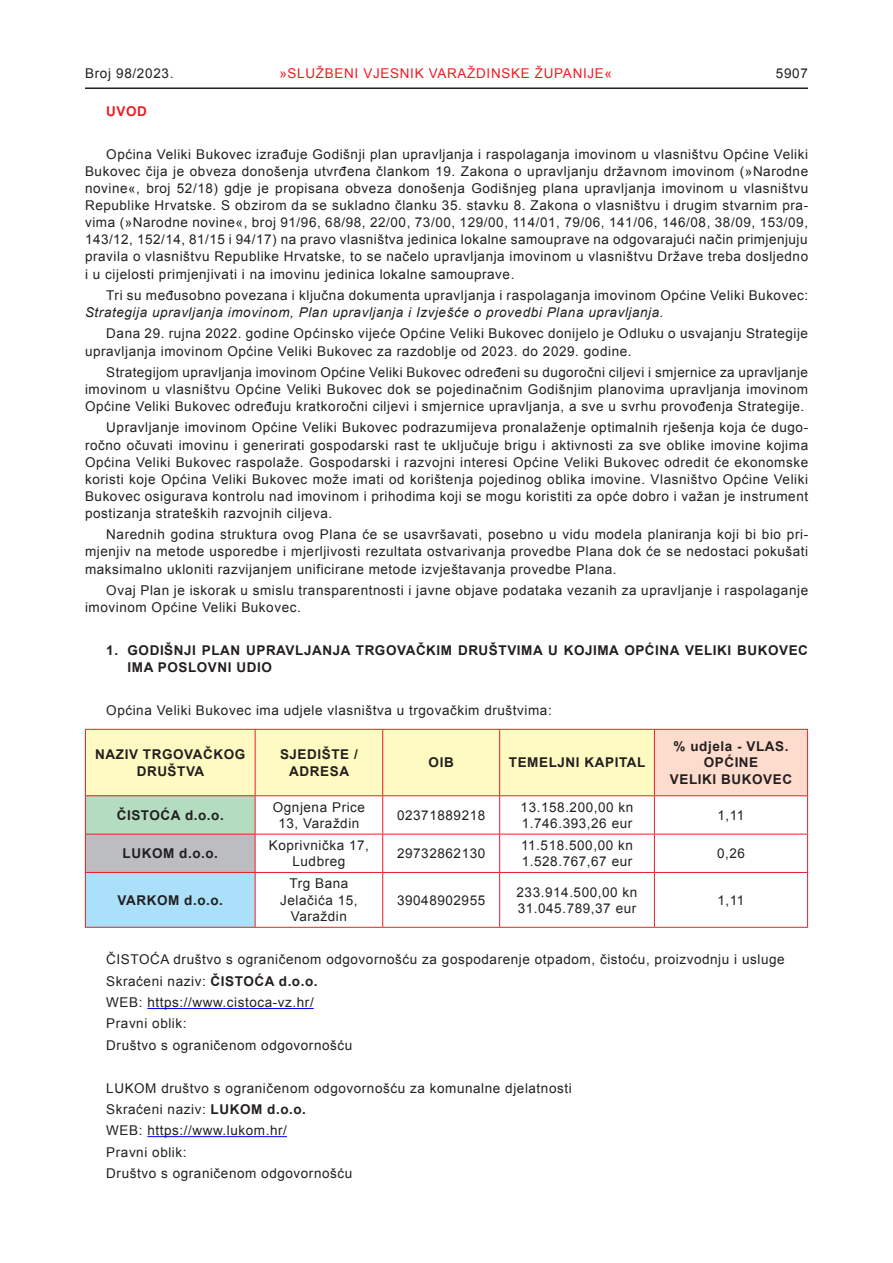
<style>
.page{position:relative;width:893px;height:1263px;background:#fff}
.page>*{position:absolute;margin:0;border:0;box-sizing:border-box;transform-origin:0 0}
.t1{font:13.5px/17.1px "Arial";letter-spacing:.04em;color:#231f20}
.t2{font:700 13.5px/16.5px "Arial";letter-spacing:.04em;color:#231f20;text-align:center}
.t3{font:italic 13.5px "Arial";letter-spacing:.04em;color:#231f20}
.t4{font:13.5px "Arial";letter-spacing:.05em;color:#ee1d23}
.t5{font:700 13.5px "Arial";color:#ee1d23}
.s1{font-weight:700}
</style>
<div class="page">
<hr style="left:85px;top:87px;width:723px;height:2px;background:#231f20">
<hr style="left:147px;top:1008px;width:167px;height:1px;background:#00f">
<hr style="left:147px;top:1136px;width:140px;height:1px;background:#00f">
<div style="left:86px;top:730px;width:568px;height:65px;background:#fffac1"></div>
<div style="left:654px;top:729px;width:154px;height:67px;background:#fddcce"></div>
<div style="left:85px;top:796px;width:170px;height:38px;background:#b3dcc0"></div>
<div style="left:85px;top:834px;width:170px;height:38px;background:#bcbdc0"></div>
<div style="left:85px;top:872px;width:170px;height:55px;background:#aae0f9"></div>
<hr style="left:85px;top:729px;width:170px;height:1px;background:#ee1d23">
<hr style="left:85px;top:730px;width:1px;height:65px;background:#ee1d23">
<hr style="left:255px;top:729px;width:128px;height:1px;background:#ee1d23">
<hr style="left:255px;top:730px;width:1px;height:65px;background:#ee1d23">
<hr style="left:383px;top:729px;width:117px;height:1px;background:#ee1d23">
<hr style="left:382px;top:730px;width:1px;height:65px;background:#ee1d23">
<hr style="left:500px;top:729px;width:154px;height:1px;background:#ee1d23">
<hr style="left:499px;top:730px;width:1px;height:65px;background:#ee1d23">
<hr style="left:654px;top:729px;width:154px;height:1px;background:#ee1d23">
<hr style="left:654px;top:730px;width:1px;height:65px;background:#ee1d23">
<hr style="left:807px;top:730px;width:1px;height:65px;background:#ee1d23">
<hr style="left:85px;top:795px;width:170px;height:1px;background:#ee1d23">
<hr style="left:85px;top:796px;width:1px;height:38px;background:#ee1d23">
<hr style="left:255px;top:795px;width:128px;height:1px;background:#ee1d23">
<hr style="left:255px;top:796px;width:1px;height:38px;background:#ee1d23">
<hr style="left:383px;top:795px;width:117px;height:1px;background:#ee1d23">
<hr style="left:382px;top:796px;width:1px;height:38px;background:#ee1d23">
<hr style="left:500px;top:795px;width:154px;height:1px;background:#ee1d23">
<hr style="left:499px;top:796px;width:1px;height:38px;background:#ee1d23">
<hr style="left:654px;top:795px;width:154px;height:1px;background:#ee1d23">
<hr style="left:654px;top:796px;width:1px;height:38px;background:#ee1d23">
<hr style="left:807px;top:796px;width:1px;height:38px;background:#ee1d23">
<hr style="left:85px;top:834px;width:170px;height:1px;background:#ee1d23">
<hr style="left:85px;top:834px;width:1px;height:38px;background:#ee1d23">
<hr style="left:255px;top:834px;width:128px;height:1px;background:#ee1d23">
<hr style="left:255px;top:834px;width:1px;height:38px;background:#ee1d23">
<hr style="left:383px;top:834px;width:117px;height:1px;background:#ee1d23">
<hr style="left:382px;top:834px;width:1px;height:38px;background:#ee1d23">
<hr style="left:500px;top:834px;width:154px;height:1px;background:#ee1d23">
<hr style="left:499px;top:834px;width:1px;height:38px;background:#ee1d23">
<hr style="left:654px;top:834px;width:154px;height:1px;background:#ee1d23">
<hr style="left:654px;top:834px;width:1px;height:38px;background:#ee1d23">
<hr style="left:807px;top:834px;width:1px;height:38px;background:#ee1d23">
<hr style="left:85px;top:872px;width:170px;height:1px;background:#ee1d23">
<hr style="left:85px;top:873px;width:1px;height:54px;background:#ee1d23">
<hr style="left:255px;top:872px;width:128px;height:1px;background:#ee1d23">
<hr style="left:255px;top:873px;width:1px;height:54px;background:#ee1d23">
<hr style="left:383px;top:872px;width:117px;height:1px;background:#ee1d23">
<hr style="left:382px;top:873px;width:1px;height:54px;background:#ee1d23">
<hr style="left:500px;top:872px;width:154px;height:1px;background:#ee1d23">
<hr style="left:499px;top:873px;width:1px;height:54px;background:#ee1d23">
<hr style="left:654px;top:872px;width:154px;height:1px;background:#ee1d23">
<hr style="left:654px;top:873px;width:1px;height:54px;background:#ee1d23">
<hr style="left:807px;top:873px;width:1px;height:54px;background:#ee1d23">
<hr style="left:85px;top:927px;width:170px;height:1px;background:#ee1d23">
<hr style="left:255px;top:927px;width:128px;height:1px;background:#ee1d23">
<hr style="left:383px;top:927px;width:117px;height:1px;background:#ee1d23">
<hr style="left:500px;top:927px;width:154px;height:1px;background:#ee1d23">
<hr style="left:654px;top:927px;width:154px;height:1px;background:#ee1d23">
<p class="t1" style="left:85px;top:65px;width:90px">Broj 98/2023.</p>
<p class="t4" style="left:279px;top:64px;width:334px">»SLUŽBENI VJESNIK VARAŽDINSKE ŽUPANIJE«</p>
<p class="t1" style="left:776px;top:65px;width:34px">5907</p>
<p class="t5" style="left:106px;top:102px;width:42px">UVOD</p>
<p class="t1" style="left:85px;top:146px;width:725px;text-align:justify;text-indent:21px">Općina Veliki Bukovec izrađuje Godišnji plan upravljanja i raspolaganja imovinom u vlasništvu Općine Veliki Bukovec čija je obveza donošenja utvrđena člankom 19. Zakona o upravljanju državnom imovinom (»Narodne novine«, broj 52/18) gdje je propisana obveza donošenja Godišnjeg plana upravljanja imovinom u vlasništvu Republike Hrvatske. S obzirom da se sukladno članku 35. stavku 8. Zakona o vlasništvu i drugim stvarnim pra&shy;vima (»Narodne novine«, broj 91/96, 68/98, 22/00, 73/00, 129/00, 114/01, 79/06, 141/06, 146/08, 38/09, 153/09, 143/12, 152/14, 81/15 i 94/17) na pravo vlasništva jedinica lokalne samouprave na odgovarajući način primjenjuju pravila o vlasništvu Republike Hrvatske, to se načelo upravljanja imovinom u vlasništvu Države treba dosljedno i u cijelosti primjenjivati i na imovinu jedinica lokalne samouprave.</p>
<p class="t1" style="left:106px;top:287px;width:703px">Tri su međusobno povezana i ključna dokumenta upravljanja i raspolaganja imovinom Općine Veliki Bukovec:</p>
<p class="t3" style="left:85px;top:304px;width:580px">Strategija upravljanja imovinom, Plan upravljanja i Izvješće o provedbi Plana upravljanja.</p>
<p class="t1" style="left:85px;top:325px;width:725px;text-indent:21px">Dana 29. rujna 2022. godine Općinsko vijeće Općine Veliki Bukovec donijelo je Odluku o usvajanju Strategije upravljanja imovinom Općine Veliki Bukovec za razdoblje od 2023. do 2029. godine.</p>
<p class="t1" style="left:85px;top:364px;width:725px;text-align:justify;text-indent:21px">Strategijom upravljanja imovinom Općine Veliki Bukovec određeni su dugoročni ciljevi i smjernice za upravljanje imovinom u vlasništvu Općine Veliki Bukovec dok se pojedinačnim Godišnjim planovima upravljanja imovinom Općine Veliki Bukovec određuju kratkoročni ciljevi i smjernice upravljanja, a sve u svrhu provođenja Strategije.</p>
<p class="t1" style="left:85px;top:419px;width:725px;text-align:justify;text-indent:21px">Upravljanje imovinom Općine Veliki Bukovec podrazumijeva pronalaženje optimalnih rješenja koja će dugo&shy;ročno očuvati imovinu i generirati gospodarski rast te uključuje brigu i aktivnosti za sve oblike imovine kojima Općina Veliki Bukovec raspolaže. Gospodarski i razvojni interesi Općine Veliki Bukovec odredit će ekonomske koristi koje Općina Veliki Bukovec može imati od korištenja pojedinog oblika imovine. Vlasništvo Općine Veliki Bukovec osigurava kontrolu nad imovinom i prihodima koji se mogu koristiti za opće dobro i važan je instrument postizanja strateških razvojnih ciljeva.</p>
<p class="t1" style="left:85px;top:526px;width:725px;text-align:justify;text-indent:21px">Narednih godina struktura ovog Plana će se usavršavati, posebno u vidu modela planiranja koji bi bio pri&shy;mjenjiv na metode usporedbe i mjerljivosti rezultata ostvarivanja provedbe Plana dok će se nedostaci pokušati maksimalno ukloniti razvijanjem unificirane metode izvještavanja provedbe Plana.</p>
<p class="t1" style="left:85px;top:582px;width:725px;text-indent:21px">Ovaj Plan je iskorak u smislu transparentnosti i javne objave podataka vezanih za upravljanje i raspolaganje imovinom Općine Veliki Bukovec.</p>
<p class="t2" style="left:128px;top:642px;width:682px;line-height:17.1px;text-align:left;text-indent:-21px">1. GODIŠNJI PLAN UPRAVLJANJA TRGOVAČKIM DRUŠTVIMA U KOJIMA OPĆINA VELIKI BUKOVEC<br>IMA POSLOVNI UDIO</p>
<p class="t1" style="left:106px;top:701px;width:447px">Općina Veliki Bukovec ima udjele vlasništva u trgovačkim društvima:</p>
<p class="t2" style="left:95px;top:747px;width:151px">NAZIV TRGOVAČKOG<br>DRUŠTVA</p>
<p class="t2" style="left:280px;top:747px;width:79px">SJEDIŠTE /<br>ADRESA</p>
<p class="t2" style="left:429px;top:755px;width:27px">OIB</p>
<p class="t2" style="left:509px;top:755px;width:138px">TEMELJNI KAPITAL</p>
<p class="t2" style="left:670px;top:738px;width:124px">% udjela - VLAS.<br>OPĆINE<br>VELIKI BUKOVEC</p>
<p class="t2" style="left:117px;top:807px;width:109px">ČISTOĆA d.o.o.</p>
<p class="t1" style="left:273px;top:799px;width:94px;line-height:16.5px;text-align:center">Ognjena Price<br>13, Varaždin</p>
<p class="t1" style="left:397px;top:807px;width:90px">02371889218</p>
<p class="t1" style="left:521px;top:799px;width:114px;line-height:16.5px">13.158.200,00 kn<br>1.746.393,26 eur</p>
<p class="t1" style="left:717px;top:807px;width:28px">1,11</p>
<p class="t2" style="left:123px;top:846px;width:97px">LUKOM d.o.o.</p>
<p class="t1" style="left:269px;top:837px;width:102px;line-height:16.5px;text-align:center">Koprivnička 17,<br>Ludbreg</p>
<p class="t1" style="left:397px;top:845px;width:90px">29732862130</p>
<p class="t1" style="left:521px;top:837px;width:113px;line-height:16.5px">11.518.500,00 kn<br>1.528.767,67 eur</p>
<p class="t1" style="left:717px;top:845px;width:29px">0,26</p>
<p class="t2" style="left:118px;top:892px;width:107px">VARKOM d.o.o.</p>
<p class="t1" style="left:280px;top:875px;width:79px;line-height:16.5px;text-align:center">Trg Bana<br>Jelačića 15,<br>Varaždin</p>
<p class="t1" style="left:397px;top:892px;width:90px">39048902955</p>
<p class="t1" style="left:517px;top:884px;width:122px;line-height:16.5px">233.914.500,00 kn<br>31.045.789,37 eur</p>
<p class="t1" style="left:717px;top:892px;width:28px">1,11</p>
<p class="t1" style="left:106px;top:949px;width:680px;line-height:21.3px">ČISTOĆA društvo s ograničenom odgovornošću za gospodarenje otpadom, čistoću, proizvodnju i usluge Skraćeni naziv: <span class="s1">ČISTOĆA d.o.o.<br></span>WEB: https://www.cistoca-vz.hr/<br>Pravni oblik:<br>Društvo s ograničenom odgovornošću</p>
<p class="t1" style="left:106px;top:1077px;width:467px;line-height:21.3px">LUKOM društvo s ograničenom odgovornošću za komunalne djelatnosti Skraćeni naziv: <span class="s1">LUKOM d.o.o.<br></span>WEB: https://www.lukom.hr/<br>Pravni oblik:<br>Društvo s ograničenom odgovornošću</p>
</div>
